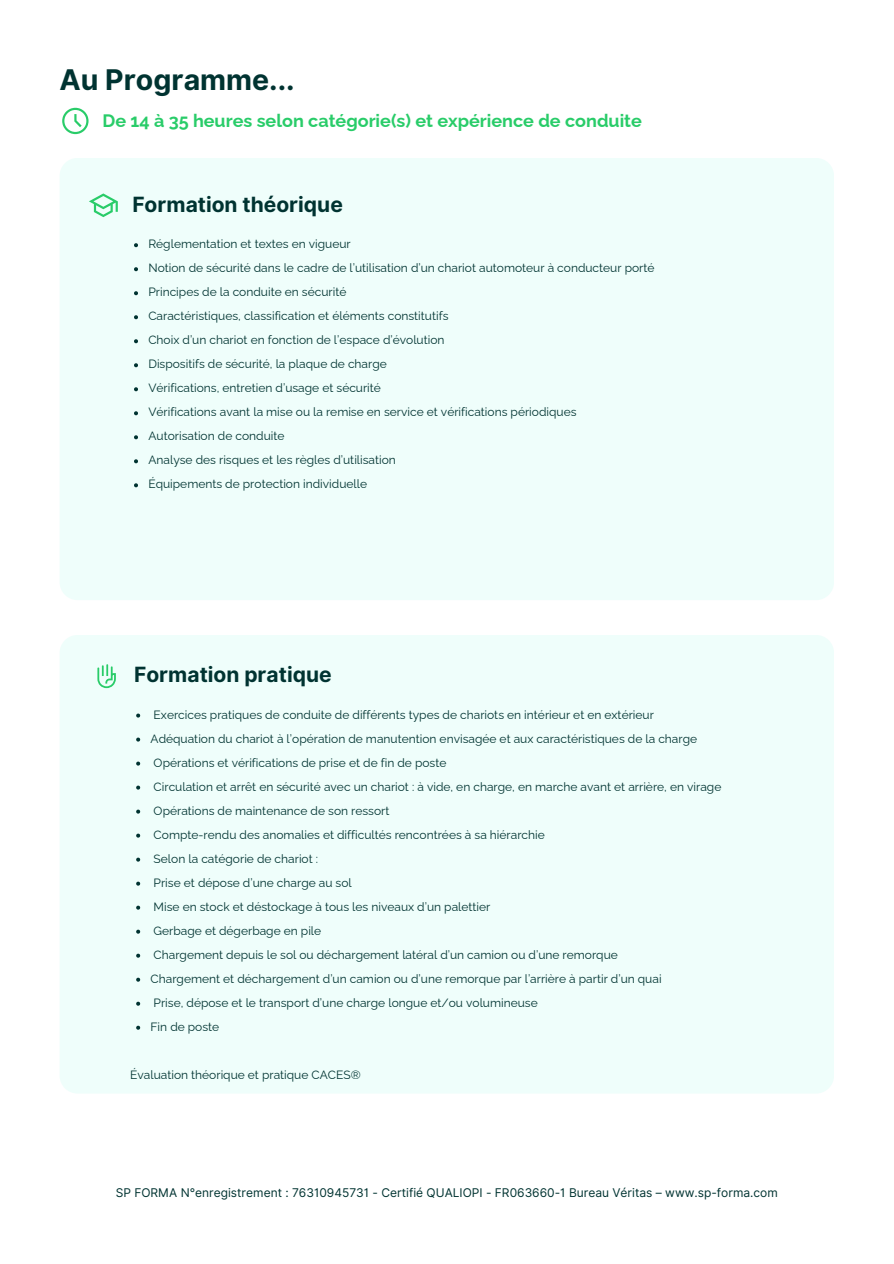
<style>
.page{position:relative;width:894px;height:1264px;background:#fff}
.page>*{position:absolute;margin:0;border:0;box-sizing:border-box;transform-origin:0 0}
.t1{font:700 28.5px "Inter";color:#003331}
.t2{font:700 21px "Inter";color:#003331}
.t3{font:700 18px "Raleway";color:#29cc69}
.t4{font:12px "Raleway";color:#003331}
.t5{font:12px "Inter";color:#003331}
</style>
<div class="page">
<div style="left:60px;top:158px;width:773px;height:442px;background:#effefb"></div>
<div style="left:60px;top:635px;width:773px;height:458px;background:#effefb"></div>
<svg style="left:62px;top:108px;width:26px;height:26px"></svg>
<svg style="left:89px;top:193px;width:29px;height:24px"></svg>
<svg style="left:97px;top:664px;width:19px;height:24px"></svg>
<svg style="left:134px;top:243px;width:4px;height:4px"></svg>
<svg style="left:134px;top:267px;width:4px;height:4px"></svg>
<svg style="left:134px;top:291px;width:4px;height:4px"></svg>
<svg style="left:134px;top:315px;width:4px;height:4px"></svg>
<svg style="left:134px;top:339px;width:4px;height:4px"></svg>
<svg style="left:134px;top:363px;width:4px;height:4px"></svg>
<svg style="left:134px;top:387px;width:4px;height:4px"></svg>
<svg style="left:134px;top:411px;width:4px;height:4px"></svg>
<svg style="left:134px;top:435px;width:4px;height:4px"></svg>
<svg style="left:134px;top:459px;width:4px;height:4px"></svg>
<svg style="left:134px;top:483px;width:4px;height:4px"></svg>
<svg style="left:136px;top:713px;width:4px;height:4px"></svg>
<svg style="left:136px;top:737px;width:4px;height:4px"></svg>
<svg style="left:136px;top:761px;width:4px;height:4px"></svg>
<svg style="left:136px;top:785px;width:4px;height:4px"></svg>
<svg style="left:136px;top:809px;width:4px;height:4px"></svg>
<svg style="left:136px;top:833px;width:4px;height:4px"></svg>
<svg style="left:136px;top:857px;width:4px;height:4px"></svg>
<svg style="left:136px;top:881px;width:4px;height:4px"></svg>
<svg style="left:136px;top:905px;width:4px;height:4px"></svg>
<svg style="left:136px;top:929px;width:4px;height:4px"></svg>
<svg style="left:136px;top:953px;width:4px;height:4px"></svg>
<svg style="left:136px;top:977px;width:4px;height:4px"></svg>
<svg style="left:136px;top:1001px;width:4px;height:4px"></svg>
<svg style="left:136px;top:1025px;width:4px;height:4px"></svg>
<h1 class="t1" style="left:60px;top:62px;width:236px">Au Programme...</h1>
<p class="t3" style="left:102px;top:110px;width:541px">De 14 à 35 heures selon catégorie(s) et expérience de conduite</p>
<p class="t2" style="left:132px;top:192px;width:212px">Formation théorique</p>
<p class="t4" style="left:148px;top:237px;width:204px">Réglementation et textes en vigueur</p>
<p class="t4" style="left:148px;top:261px;width:507px">Notion de sécurité dans le cadre de l’utilisation d’un chariot automoteur à conducteur porté</p>
<h2 class="t4" style="left:148px;top:285px;width:199px">Principes de la conduite en sécurité</h2>
<p class="t4" style="left:148px;top:309px;width:301px">Caractéristiques, classification et éléments constitutifs</p>
<p class="t4" style="left:148px;top:333px;width:297px">Choix d’un chariot en fonction de l’espace d’évolution</p>
<p class="t4" style="left:148px;top:357px;width:240px">Dispositifs de sécurité, la plaque de charge</p>
<p class="t4" style="left:148px;top:381px;width:234px">Vérifications, entretien d’usage et sécurité</p>
<p class="t4" style="left:148px;top:405px;width:429px">Vérifications avant la mise ou la remise en service et vérifications périodiques</p>
<p class="t4" style="left:148px;top:429px;width:137px">Autorisation de conduite</p>
<p class="t4" style="left:148px;top:453px;width:249px">Analyse des risques et les règles d’utilisation</p>
<p class="t4" style="left:148px;top:477px;width:220px">Équipements de protection individuelle</p>
<p class="t2" style="left:134px;top:662px;width:199px">Formation pratique</p>
<p class="t4" style="left:154px;top:707px;width:501px">Exercices pratiques de conduite de différents types de chariots en intérieur et en extérieur</p>
<h2 class="t4" style="left:150px;top:731px;width:548px">Adéquation du chariot à l’opération de manutention envisagée et aux caractéristiques de la charge</h2>
<p class="t4" style="left:154px;top:755px;width:294px">Opérations et vérifications de prise et de fin de poste</p>
<p class="t4" style="left:154px;top:779px;width:569px">Circulation et arrêt en sécurité avec un chariot : à vide, en charge, en marche avant et arrière, en virage</p>
<p class="t4" style="left:154px;top:803px;width:237px">Opérations de maintenance de son ressort</p>
<p class="t4" style="left:154px;top:827px;width:392px">Compte-rendu des anomalies et difficultés rencontrées à sa hiérarchie</p>
<p class="t4" style="left:154px;top:851px;width:166px">Selon la catégorie de chariot :</p>
<p class="t4" style="left:154px;top:875px;width:200px">Prise et dépose d’une charge au sol</p>
<p class="t4" style="left:154px;top:899px;width:338px">Mise en stock et déstockage à tous les niveaux d’un palettier</p>
<p class="t4" style="left:154px;top:923px;width:169px">Gerbage et dégerbage en pile</p>
<p class="t4" style="left:154px;top:947px;width:465px">Chargement depuis le sol ou déchargement latéral d’un camion ou d’une remorque</p>
<p class="t4" style="left:150px;top:971px;width:512px">Chargement et déchargement d’un camion ou d’une remorque par l’arrière à partir d’un quai</p>
<p class="t4" style="left:154px;top:995px;width:385px">Prise, dépose et le transport d’une charge longue et/ou volumineuse</p>
<p class="t4" style="left:150px;top:1019px;width:70px">Fin de poste</p>
<p class="t4" style="left:130px;top:1067px;width:232px">Évaluation théorique et pratique CACES®</p>
<p class="t5" style="left:116px;top:1185px;width:663px">SP FORMA N°enregistrement : 76310945731 - Certifié QUALIOPI - FR063660-1 Bureau Véritas – www.sp-forma.com</p>
</div>
